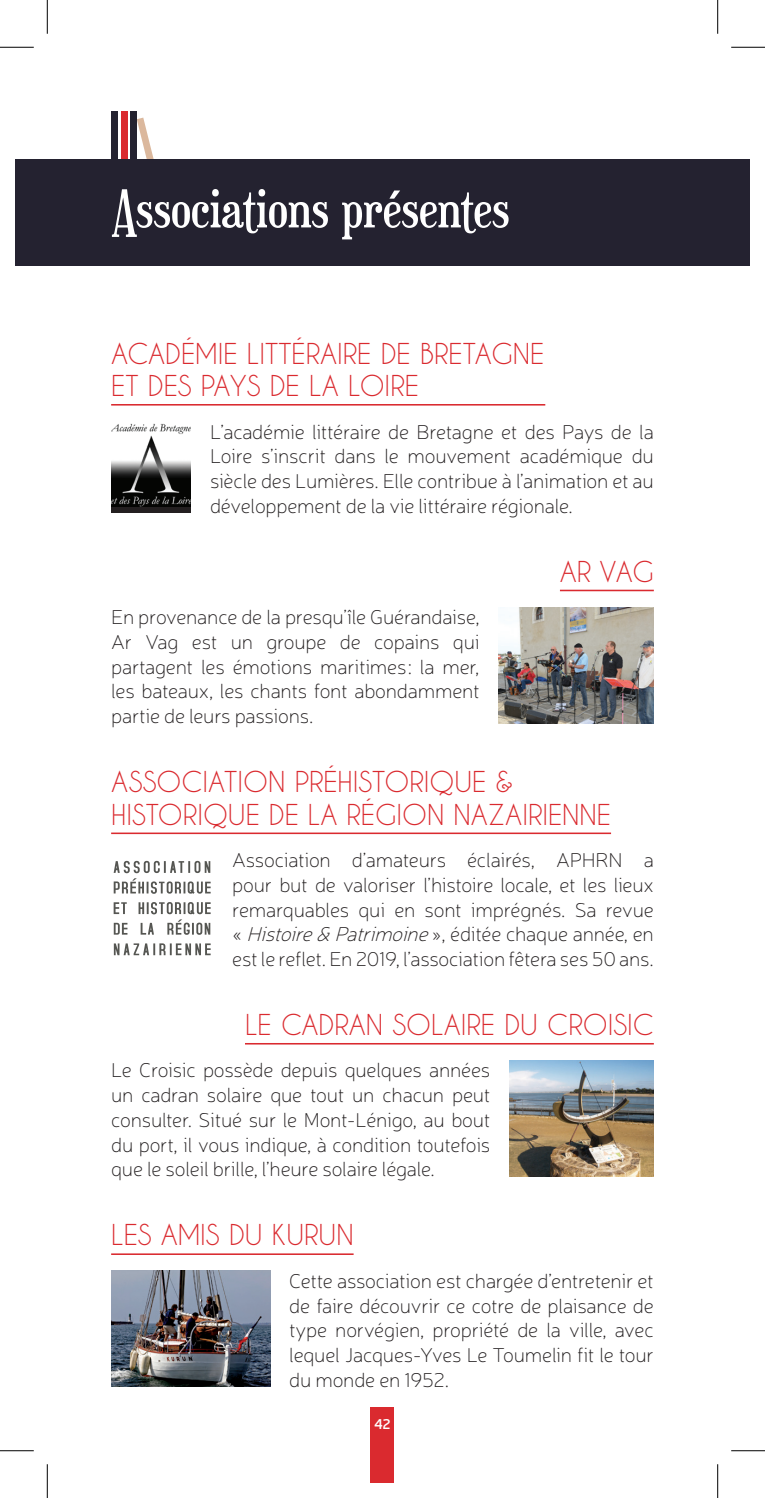
<style>
.page{position:relative;width:765px;height:1498px;background:#fff}
.page>*{position:absolute;margin:0;border:0;box-sizing:border-box;transform-origin:0 0}
.t1{font:51.75px "Euphorigenic";color:#fff}
.t2{font:27px/32.4px "Caviar Dreams";color:#da2a2f}
.t3{font:100 20.25px/24.8px "Neris";letter-spacing:-.01em;color:#231f20;text-align:justify}
.t4{font:600 14.17px "Neris";color:#fff}
.s1{font-style:italic}
</style>
<div class="page">
<div style="left:111px;top:111px;width:7px;height:66px;background:#242230"></div>
<div style="left:121px;top:111px;width:6px;height:66px;background:#da2a2f"></div>
<svg style="left:137px;top:118px;width:17px;height:41px"></svg>
<div style="left:130px;top:111px;width:7px;height:66px;background:#242230"></div>
<div style="left:15px;top:159px;width:734px;height:107px;background:#242230"></div>
<div style="left:370px;top:1407px;width:24px;height:75px;background:#da2a2f"></div>
<hr style="left:111px;top:404px;width:434px;height:1px;background:#da2a2f">
<img style="left:111px;top:423px;width:80px;height:84px">
<div style="left:111px;top:507px;width:80px;height:6px;background:#231f20"></div>
<img style="left:498px;top:607px;width:155px;height:116px">
<hr style="left:559px;top:590px;width:94px;height:1px;background:#da2a2f">
<hr style="left:111px;top:832px;width:499px;height:2px;background:#da2a2f">
<svg style="left:114px;top:943px;width:96px;height:12px"></svg>
<svg style="left:114px;top:902px;width:96px;height:33px"></svg>
<svg style="left:114px;top:861px;width:96px;height:33px"></svg>
<hr style="left:245px;top:1043px;width:408px;height:1px;background:#da2a2f">
<img style="left:509px;top:1060px;width:144px;height:116px">
<hr style="left:111px;top:1253px;width:242px;height:2px;background:#da2a2f">
<img style="left:111px;top:1271px;width:159px;height:116px">
<hr style="left:0;top:47px;width:34px;height:1px;background:#000">
<hr style="left:730px;top:47px;width:34px;height:1px;background:#000">
<hr style="left:0;top:1450px;width:34px;height:1px;background:#000">
<hr style="left:730px;top:1450px;width:34px;height:1px;background:#000">
<hr style="left:47px;top:0;width:1px;height:34px;background:#000">
<hr style="left:47px;top:1464px;width:1px;height:34px;background:#000">
<hr style="left:717px;top:0;width:1px;height:34px;background:#000">
<hr style="left:717px;top:1464px;width:1px;height:34px;background:#000">
<h1 class="t1" style="left:111px;top:177px;width:400px">Associations présentes</h1>
<h2 class="t2" style="left:111px;top:337px;width:434px">ACADÉMIE LITTÉRAIRE DE BRETAGNE<br>ET DES PAYS DE LA LOIRE</h2>
<p class="t3" style="left:210px;top:419px;width:445px">L’académie littéraire de Bretagne et des Pays de la Loire s’inscrit dans le mouvement académique du siècle des Lumières. Elle contribue à l’animation et au développement de la vie littéraire régionale.</p>
<p class="t3" style="left:111px;top:604px;width:370px">En provenance de la presqu’île Guérandaise, Ar Vag est un groupe de copains qui partagent les émotions maritimes : la mer, les bateaux, les chants font abondamment partie de leurs passions.</p>
<h2 class="t2" style="left:559px;top:555px;width:95px">AR VAG</h2>
<h2 class="t2" style="left:111px;top:765px;width:501px">ASSOCIATION PRÉHISTORIQUE &amp;<br>HISTORIQUE DE LA RÉGION NAZAIRIENNE</h2>
<p class="t3" style="left:232px;top:847px;width:423px">Association d’amateurs éclairés, APHRN a pour but de valoriser l’histoire locale, et les lieux remarquables qui en sont imprégnés. Sa revue « <span class="s1">Histoire&amp; Patrimoine</span>», éditée chaque année, en est le reflet. En 2019, l’association fêtera ses 50 ans.</p>
<h2 class="t2" style="left:245px;top:1008px;width:410px">LE CADRAN SOLAIRE DU CROISIC</h2>
<p class="t3" style="left:111px;top:1057px;width:380px">Le Croisic possède depuis quelques années un cadran solaire que tout un chacun peut consulter. Situé sur le Mont-Lénigo, au bout du port, il vous indique, à condition toutefois que le soleil brille, l’heure solaire légale.</p>
<h2 class="t2" style="left:111px;top:1218px;width:244px">LES AMIS DU KURUN</h2>
<p class="t3" style="left:289px;top:1268px;width:366px">Cette association est chargée d’entretenir et de faire découvrir ce cotre de plaisance de type norvégien, propriété de la ville, avec lequel Jacques-Yves Le Toumelin fit le tour du monde en 1952.</p>
<p class="t4" style="left:374px;top:1414px;width:18px">42</p>
</div>
